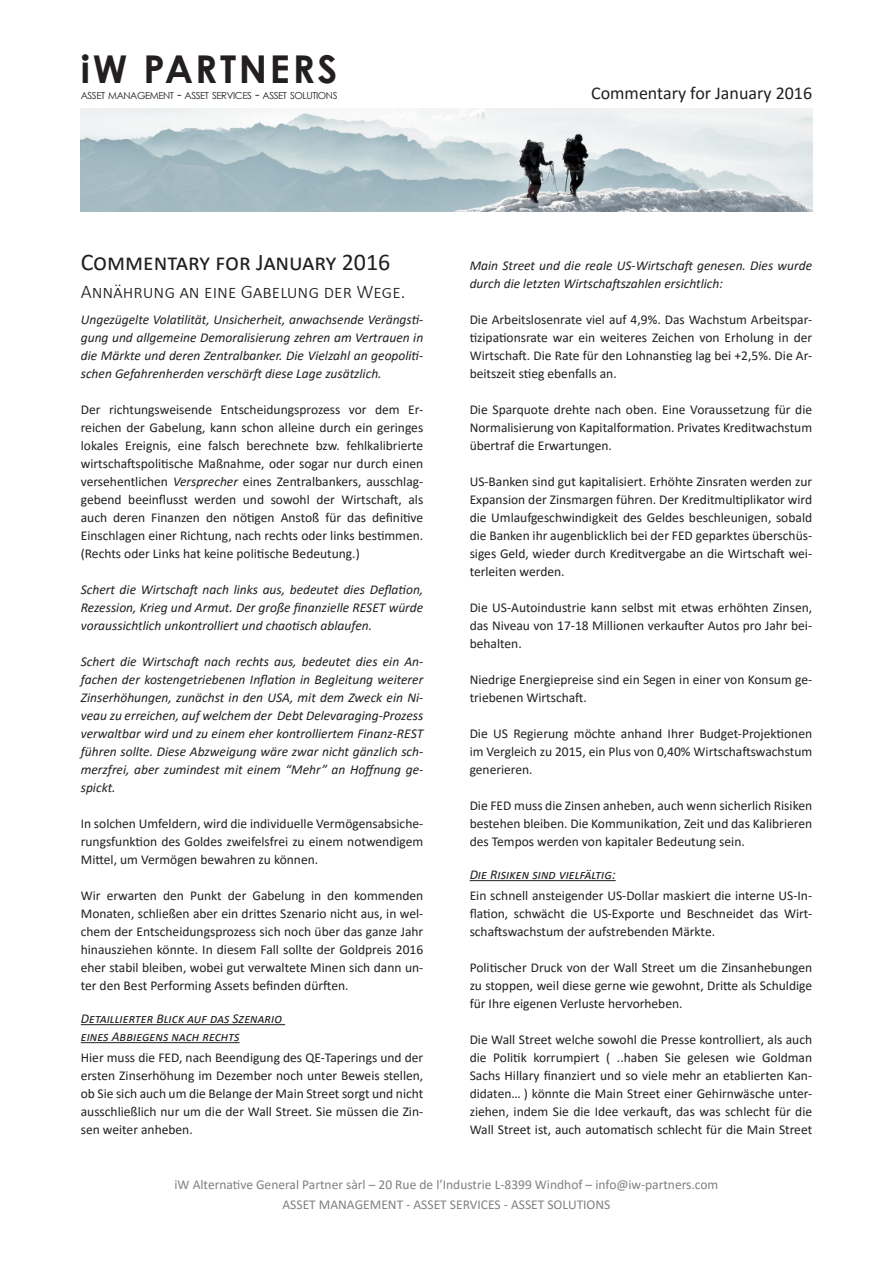
<style>
.page{position:relative;width:893px;height:1263px;background:#fff}
.page>*{position:absolute;margin:0;border:0;box-sizing:border-box;transform-origin:0 0}
.t1{font:700 38.4px "Century Gothic";letter-spacing:.065em;color:#231f20}
.t2{font:24px "Calibri";color:#231f20}
.H1_sub{font:300 19.5px "Calibri";color:#231f20}
.t3{font:18px "Calibri";color:#231f20}
.t4{font:13.5px/18px "Calibri";color:#231f20;text-align:justify}
.t5{font:italic 13.5px/18px "Calibri";color:#231f20;text-align:justify}
.t6{font:13.5px/20.4px "Calibri";color:#808080;text-align:center}
.t7{font:9.75px "Century Gothic";letter-spacing:-.045em;color:#231f20}
.s1{font-style:inherit}
.s2{font-size:13.8px}
.s3{font-style:italic}
</style>
<div class="page">
<img style="left:81px;top:108px;width:731px;height:103px">
<hr style="left:470px;top:880px;width:146px;height:1px;background:#231f20">
<hr style="left:81px;top:1024px;width:204px;height:1px;background:#231f20">
<hr style="left:81px;top:1042px;width:159px;height:1px;background:#231f20">
<h1 class="t1" style="left:81px;top:40px;width:258px"><span class="s1">i</span>W PARTNERS</h1>
<p class="t7" style="left:81px;top:88px;width:258px">ASSET MANAGEMENT <span class="s2">-</span> ASSET SERVICES <span class="s2">-</span> ASSET SOLUTIONS</p>
<h3 class="t3" style="left:591px;top:80px;width:223px">Commentary for January 2016</h3>
<h1 class="t2" style="left:81px;top:245px;width:311px">Commentary for January 2016</h1>
<p class="H1_sub" style="left:81px;top:279px;width:326px">Annährung an eine Gabelung der Wege.</p>
<p class="t5" style="left:81px;top:310px;width:344px">Ungezügelte Volatilität, Unsicherheit, anwachsende Verängsti&shy;gung und allgemeine Demoralisierung zehren am Vertrauen in die Märkte und deren Zentralbanker. Die Vielzahl an geopoliti&shy;schen Gefahrenherden verschärft diese Lage zusätzlich.</p>
<p class="t4" style="left:81px;top:400px;width:344px">Der richtungsweisende Entscheidungsprozess vor dem Er&shy;reichen der Gabelung, kann schon alleine durch ein geringes lokales Ereignis, eine falsch berechnete bzw. fehlkalibrierte wirtschaftspolitische Maßnahme, oder sogar nur durch einen versehentlichen <span class="s3">Versprecher</span> eines Zentralbankers, ausschlag&shy;gebend beeinflusst werden und sowohl der Wirtschaft, als auch deren Finanzen den nötigen Anstoß für das definitive Einschlagen einer Richtung, nach rechts oder links bestimmen. (Rechts oder Links hat keine politische Bedeutung.)</p>
<p class="t5" style="left:81px;top:580px;width:344px">Schert die Wirtschaft nach links aus, bedeutet dies Deflation, Rezession, Krieg und Armut. Der große finanzielle RESET würde voraussichtlich unkontrolliert und chaotisch ablaufen.</p>
<p class="t5" style="left:81px;top:652px;width:344px">Schert die Wirtschaft nach rechts aus, bedeutet dies ein An&shy;fachen der kostengetriebenen Inflation in Begleitung weiterer Zinserhöhungen, zunächst in den USA, mit dem Zweck ein Ni&shy;veau zu erreichen, auf welchem der Debt Delevaraging-Prozess verwaltbar wird und zu einem eher kontrolliertem Finanz-REST führen sollte. Diese Abzweigung wäre zwar nicht gänzlich sch&shy;merzfrei, aber zumindest mit einem “Mehr” an Hoffnung ge&shy;spickt.</p>
<p class="t4" style="left:81px;top:814px;width:344px">In solchen Umfeldern, wird die individuelle Vermögensabsiche&shy;rungsfunktion des Goldes zweifelsfrei zu einem notwendigem Mittel, um Vermögen bewahren zu können.</p>
<p class="t4" style="left:81px;top:886px;width:344px">Wir erwarten den Punkt der Gabelung in den kommenden Monaten, schließen aber ein drittes Szenario nicht aus, in wel&shy;chem der Entscheidungsprozess sich noch über das ganze Jahr hinausziehen könnte. In diesem Fall sollte der Goldpreis 2016 eher stabil bleiben, wobei gut verwaltete Minen sich dann un&shy;ter den Best Performing Assets befinden dürften.</p>
<h3 class="t5" style="left:81px;top:1009px;width:203px">Detaillierter Blick auf das Szenario eines Abbiegens nach rechts</h3>
<p class="t4" style="left:81px;top:1048px;width:344px">Hier muss die FED, nach Beendigung des QE-Taperings und der ersten Zinserhöhung im Dezember noch unter Beweis stellen, ob Sie sich auch um die Belange der Main Street sorgt und nicht ausschließlich nur um die der Wall Street. Sie müssen die Zin&shy;sen weiter anheben.</p>
<p class="t5" style="left:470px;top:256px;width:344px">Main Street und die reale US-Wirtschaft genesen. Dies wurde durch die letzten Wirtschaftszahlen ersichtlich:</p>
<p class="t4" style="left:470px;top:310px;width:344px">Die Arbeitslosenrate viel auf 4,9%. Das Wachstum Arbeitspar&shy;tizipationsrate war ein weiteres Zeichen von Erholung in der Wirtschaft. Die Rate für den Lohnanstieg lag bei +2,5%. Die Ar&shy;beitszeit stieg ebenfalls an.</p>
<p class="t4" style="left:470px;top:400px;width:344px">Die Sparquote drehte nach oben. Eine Voraussetzung für die Normalisierung von Kapitalformation. Privates Kreditwachstum übertraf die Erwartungen.</p>
<p class="t4" style="left:470px;top:472px;width:344px">US-Banken sind gut kapitalisiert. Erhöhte Zinsraten werden zur Expansion der Zinsmargen führen. Der Kreditmultiplikator wird die Umlaufgeschwindigkeit des Geldes beschleunigen, sobald die Banken ihr augenblicklich bei der FED geparktes überschüs&shy;siges Geld, wieder durch Kreditvergabe an die Wirtschaft wei&shy;terleiten werden.</p>
<p class="t4" style="left:470px;top:598px;width:344px">Die US-Autoindustrie kann selbst mit etwas erhöhten Zinsen, das Niveau von 17-18 Millionen verkaufter Autos pro Jahr bei&shy;behalten.</p>
<p class="t4" style="left:470px;top:670px;width:344px">Niedrige Energiepreise sind ein Segen in einer von Konsum ge&shy;triebenen Wirtschaft.</p>
<p class="t4" style="left:470px;top:724px;width:344px">Die US Regierung möchte anhand Ihrer Budget-Projektionen im Vergleich zu 2015, ein Plus von 0,40% Wirtschaftswachstum generieren.</p>
<p class="t4" style="left:470px;top:796px;width:344px">Die FED muss die Zinsen anheben, auch wenn sicherlich Risiken bestehen bleiben. Die Kommunikation, Zeit und das Kalibrieren des Tempos werden von kapitaler Bedeutung sein.</p>
<h3 class="t5" style="left:470px;top:865px;width:148px">Die Risiken sind vielfältig:</h3>
<p class="t4" style="left:470px;top:886px;width:344px">Ein schnell ansteigender US-Dollar maskiert die interne US-In&shy;flation, schwächt die US-Exporte und Beschneidet das Wirt&shy;schaftswachstum der aufstrebenden Märkte.</p>
<p class="t4" style="left:470px;top:958px;width:344px">Politischer Druck von der Wall Street um die Zinsanhebungen zu stoppen, weil diese gerne wie gewohnt, Dritte als Schuldige für Ihre eigenen Verluste hervorheben.</p>
<p class="t4" style="left:470px;top:1030px;width:344px">Die Wall Street welche sowohl die Presse kontrolliert, als auch die Politik korrumpiert ( ..haben Sie gelesen wie Goldman Sachs Hillary finanziert und so viele mehr an etablierten Kan&shy;didaten… ) könnte die Main Street einer Gehirnwäsche unter&shy;ziehen, indem Sie die Idee verkauft, das was schlecht für die Wall Street ist, auch automatisch schlecht für die Main Street</p>
<p class="t6" style="left:175px;top:1173px;width:545px">iW Alternative General Partner sàrl – 20 Rue de l’Industrie L-8399 Windhof – info@iw-partners.com<br>ASSET MANAGEMENT - ASSET SERVICES - ASSET SOLUTIONS</p>
</div>
